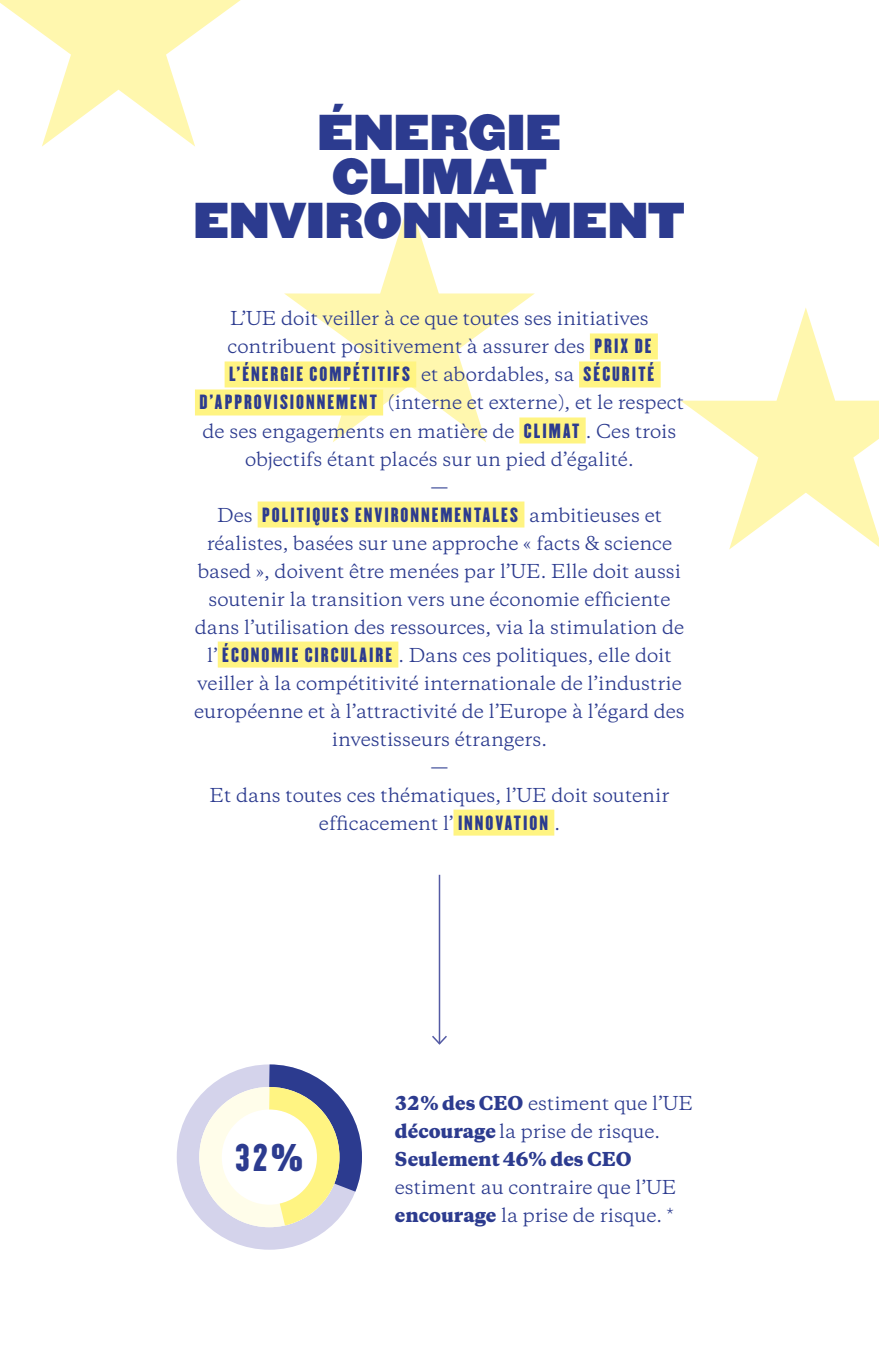
<style>
.page{position:relative;width:879px;height:1361px;background:#fff}
.page>*{position:absolute;margin:0;border:0;box-sizing:border-box;transform-origin:0 0}
.Hoofdstuk_-_Titel{font:44px/44px "Champion HTF Heavyweight";letter-spacing:.025em;color:#2c3b8f;text-align:center}
.Hoofdstuk_-_Titel-2{font:33.8px "Champion HTF Lightweight";color:#2c3b8f}
.Inleiding{font:18px/28px "Copernicus";color:#2c3b8f;text-align:center}
.Body_-_Opsomming_3{font:18px/28px "Copernicus";color:#2c3b8f}
.s1{font-family:"Champion HTF Lightweight"}
.s2{font-weight:800}
</style>
<div class="page">
<svg style="left:0;top:0;width:241px;height:147px"></svg>
<svg style="left:284px;top:200px;width:251px;height:242px"></svg>
<svg style="left:681px;top:308px;width:198px;height:241px"></svg>
<div style="left:590px;top:333px;width:68px;height:26px;background:#fff482"></div>
<div style="left:225px;top:361px;width:191px;height:26px;background:#fff482"></div>
<div style="left:579px;top:361px;width:81px;height:26px;background:#fff482"></div>
<div style="left:195px;top:389px;width:188px;height:26px;background:#fff482"></div>
<div style="left:519px;top:417px;width:67px;height:26px;background:#fff482"></div>
<div style="left:258px;top:501px;width:266px;height:26px;background:#fff482"></div>
<div style="left:218px;top:641px;width:180px;height:26px;background:#fff482"></div>
<div style="left:453px;top:809px;width:101px;height:26px;background:#fff482"></div>
<div style="left:177px;top:1064px;width:185px;height:185px;border:22px solid #d4d3eb;border-radius:50%"></div>
<hr style="left:439px;top:875px;width:1px;height:168px;background:#535aa4">
<svg style="left:432px;top:1034px;width:15px;height:11px"></svg>
<div style="left:199px;top:1087px;width:140px;height:140px;border:22px solid #fffdea;border-radius:50%"></div>
<svg style="left:247px;top:1064px;width:115px;height:177px"></svg>
<p class="Hoofdstuk_-_Titel" style="left:194px;top:113px;width:492px">ÉNERGIE<br>CLIMAT<br>ENVIRONNEMENT</p>
<p class="Inleiding" style="left:199px;top:305px;width:486px">L’UE doit veiller à ce que toutes ses initiatives contribuent positivement à assurer des <span class="s1">P R I X DE L’ÉNERGIE COMPÉTITIFS</span> et abordables, sa <span class="s1">SÉCURITÉ D’APPROVISIONNEMENT</span> (interne et externe), et le respect de ses engagements en matière de <span class="s1">CLIMAT</span> . Ces trois objectifs étant placés sur un pied d’égalité.</p>
<p class="Inleiding" style="left:430px;top:473px;width:19px">—</p>
<p class="Inleiding" style="left:194px;top:501px;width:492px">Des <span class="s1">POLITIQUES ENVIRONNEMENTALES</span> ambitieuses et réalistes, basées sur une approche « facts &amp; science based », doivent être menées par l’UE. Elle doit aussi soutenir la transition vers une économie efficiente dans l’utilisation des ressources, via la stimulation de l’ <span class="s1">ÉCONOMIE CIRCULAIRE</span> . Dans ces politiques, elle doit veiller à la compétitivité internationale de l’industrie européenne et à l’attractivité de l’Europe à l’égard des investisseurs étrangers.</p>
<p class="Inleiding" style="left:430px;top:753px;width:19px">—</p>
<p class="Inleiding" style="left:210px;top:781px;width:461px">Et dans toutes ces thématiques, l’UE doit soutenir efficacement l’ <span class="s1">INNOVATION</span> .</p>
<p class="Hoofdstuk_-_Titel-2" style="left:236px;top:1135px;width:69px">32%</p>
<p class="Body_-_Opsomming_3" style="left:395px;top:1089px;width:300px"><span class="s2">32% des CEO</span> estiment que l’UE <span class="s2">décourage</span> la prise de risque.<br><span class="s2">Seulement 46% des CEO </span>estiment au contraire que l’UE <span class="s2">encourage</span> la prise de risque. *</p>
</div>
